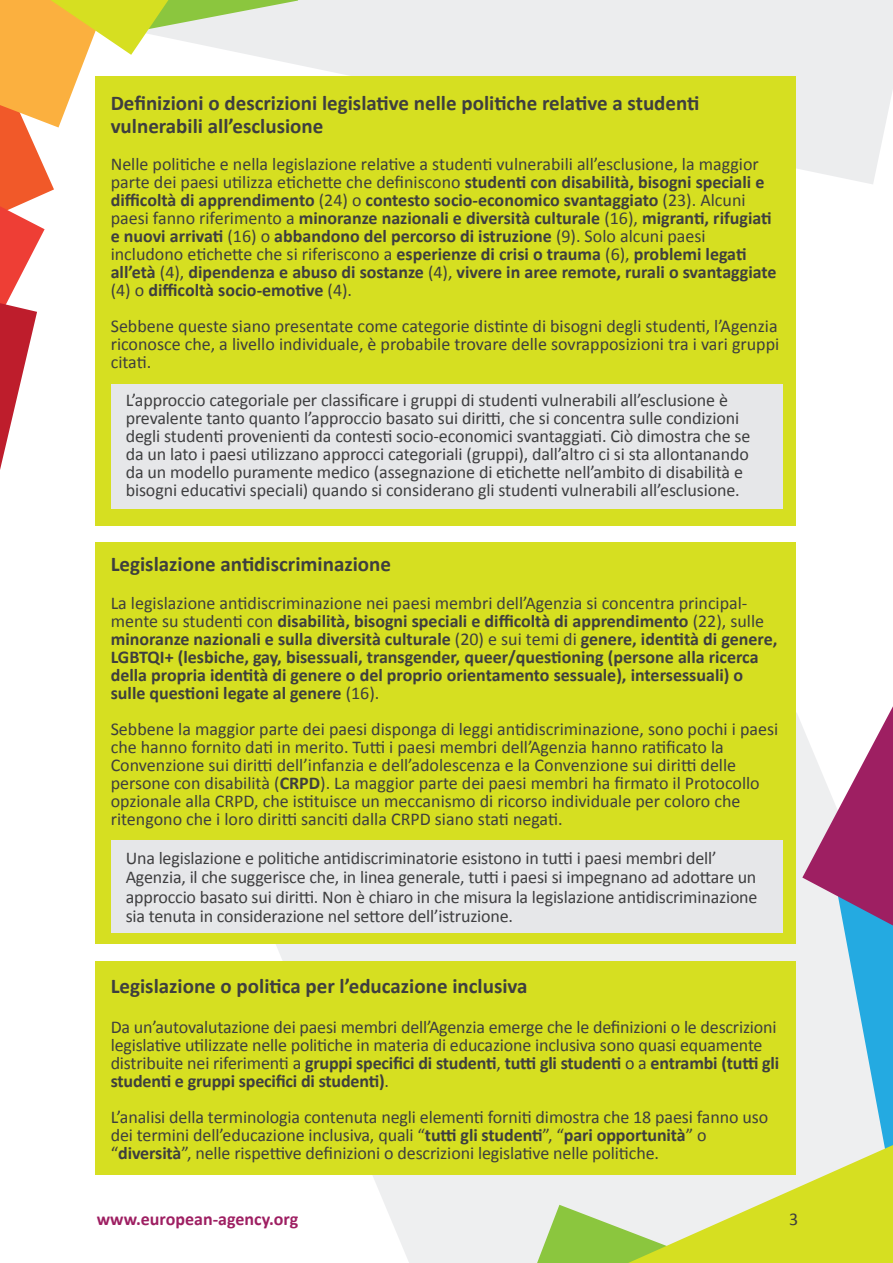
<style>
.page{position:relative;width:893px;height:1263px;background:#fff}
.page>*{position:absolute;margin:0;border:0;box-sizing:border-box;transform-origin:0 0}
.t1{font:700 21px/22.5px "Calibri";color:#3e3e3f}
.t2{font:18px/18px "Calibri";letter-spacing:-.005em;color:#3e3e3f}
.t3{font:700 18px/18px "Calibri";color:#3e3e3f}
.t4{font:700 18px "Calibri";color:#9e1f62}
.s1{font-weight:400}
.s2{font-weight:700}
</style>
<div class="page">
<div style="left:298px;top:0;width:595px;height:184px;background:#ecedee"></div>
<svg style="left:271px;top:943px;width:266px;height:320px;fill:#eeeff0"></svg>
<div style="left:96px;top:542px;width:700px;height:401px;background:#d6df21"></div>
<div style="left:111px;top:841px;width:671px;height:92px;background:#e6e7e9"></div>
<div style="left:96px;top:76px;width:700px;height:449px;background:#d6df21"></div>
<div style="left:111px;top:384px;width:671px;height:125px;background:#e6e7e9"></div>
<div style="left:96px;top:961px;width:700px;height:213px;background:#d6df21"></div>
<svg style="left:0;top:0;width:298px;height:470px"></svg>
<svg style="left:537px;top:706px;width:356px;height:557px"></svg>
<p class="t1" style="left:111px;top:91px;width:590px">Definizioni o descrizioni legislative nelle politiche relative a studenti vulnerabili all’esclusione</p>
<p class="t3" style="left:111px;top:155px;width:667px"><span class="s1">Nelle politiche e nella legislazione relative a studenti vulnerabili all’esclusione, la maggior parte dei paesi utilizza etichette che definiscono</span> studenti con disabilità, bisogni speciali e difficoltà di apprendimento <span class="s1">(24) o</span> contesto socio-economico svantaggiato <span class="s1">(23). Alcuni paesi fanno riferimento a</span> minoranze nazionali e diversità culturale <span class="s1">(16),</span> migranti, rifugiati e nuovi arrivati <span class="s1">(16) o</span> abbandono del percorso di istruzione <span class="s1">(9). Solo alcuni paesi includono etichette che si riferiscono a</span> esperienze di crisi o trauma <span class="s1">(6),</span> problemi legati all’età <span class="s1">(4),</span> dipendenza e abuso di sostanze <span class="s1">(4),</span> vivere in aree remote, rurali o svantaggiate <span class="s1">(4) o</span> difficoltà socio-emotive <span class="s1">(4).</span></p>
<p class="t2" style="left:111px;top:317px;width:670px;text-align:justify">Sebbene queste siano presentate come categorie distinte di bisogni degli studenti, l’Agenzia riconosce che, a livello individuale, è probabile trovare delle sovrapposizioni tra i vari gruppi citati.</p>
<p class="t2" style="left:126px;top:390px;width:626px">L’approccio categoriale per classificare i gruppi di studenti vulnerabili all’esclusione è prevalente tanto quanto l’approccio basato sui diritti, che si concentra sulle condizioni degli studenti provenienti da contesti socio-economici svantaggiati. Ciò dimostra che se da un lato i paesi utilizzano approcci categoriali (gruppi), dall’altro ci si sta allontanando da un modello puramente medico (assegnazione di etichette nell’ambito di disabilità e bisogni educativi speciali) quando si considerano gli studenti vulnerabili all’esclusione.</p>
<p class="t1" style="left:111px;top:552px;width:282px">Legislazione antidiscriminazione</p>
<p class="t3" style="left:111px;top:593px;width:668px"><span class="s1">La legislazione antidiscriminazione nei paesi membri dell’Agenzia si concentra principal&shy;mente su studenti con</span> disabilità, bisogni speciali e difficoltà di apprendimento <span class="s1">(22), sulle </span>minoranze nazionali e sulla diversità culturale <span class="s1">(20) e sui temi di</span> genere, identità di genere, LGBTQI+ (lesbiche, gay, bisessuali, transgender, queer/questioning (persone alla ricerca della propria identità di genere o del proprio orientamento sessuale), intersessuali) o sulle questioni legate al genere <span class="s1">(16).</span></p>
<p class="t2" style="left:111px;top:719px;width:669px">Sebbene la maggior parte dei paesi disponga di leggi antidiscriminazione, sono pochi i paesi che hanno fornito dati in merito. Tutti i paesi membri dell’Agenzia hanno ratificato la Convenzione sui diritti dell’infanzia e dell’adolescenza e la Convenzione sui diritti delle persone con disabilità (<span class="s2">CRPD</span>). La maggior parte dei paesi membri ha firmato il Protocollo opzionale alla CRPD, che istituisce un meccanismo di ricorso individuale per coloro che ritengono che i loro diritti sanciti dalla CRPD siano stati negati.</p>
<p class="t2" style="left:126px;top:847px;width:633px;line-height:19.5px">Una legislazione e politiche antidiscriminatorie esistono in tutti i paesi membri dell’ Agenzia, il che suggerisce che, in linea generale, tutti i paesi si impegnano ad adottare un approccio basato sui diritti. Non è chiaro in che misura la legislazione antidiscriminazione sia tenuta in considerazione nel settore dell’istruzione.</p>
<p class="t1" style="left:111px;top:973px;width:418px">Legislazione o politica per l’educazione inclusiva</p>
<p class="t2" style="left:111px;top:1017px;width:670px">Da un’autovalutazione dei paesi membri dell’Agenzia emerge che le definizioni o le descrizioni legislative utilizzate nelle politiche in materia di educazione inclusiva sono quasi equamente distribuite nei riferimenti a <span class="s2">gruppi specifici di studenti</span>, <span class="s2">tutti gli studenti</span> o a <span class="s2">entrambi (tutti gli studenti e gruppi specifici di studenti)</span>.</p>
<p class="t2" style="left:111px;top:1107px;width:659px">L’analisi della terminologia contenuta negli elementi forniti dimostra che 18 paesi fanno uso dei termini dell’educazione inclusiva, quali “<span class="s2">tutti gli studenti</span>”, “<span class="s2">pari opportunità</span>” o “<span class="s2">diversità</span>”, nelle rispettive definizioni o descrizioni legislative nelle politiche.</p>
<p class="t4" style="left:97px;top:1207px;width:203px">www.european-agency.org</p>
<p class="t2" style="left:789px;top:1209px;width:11px">3</p>
</div>
